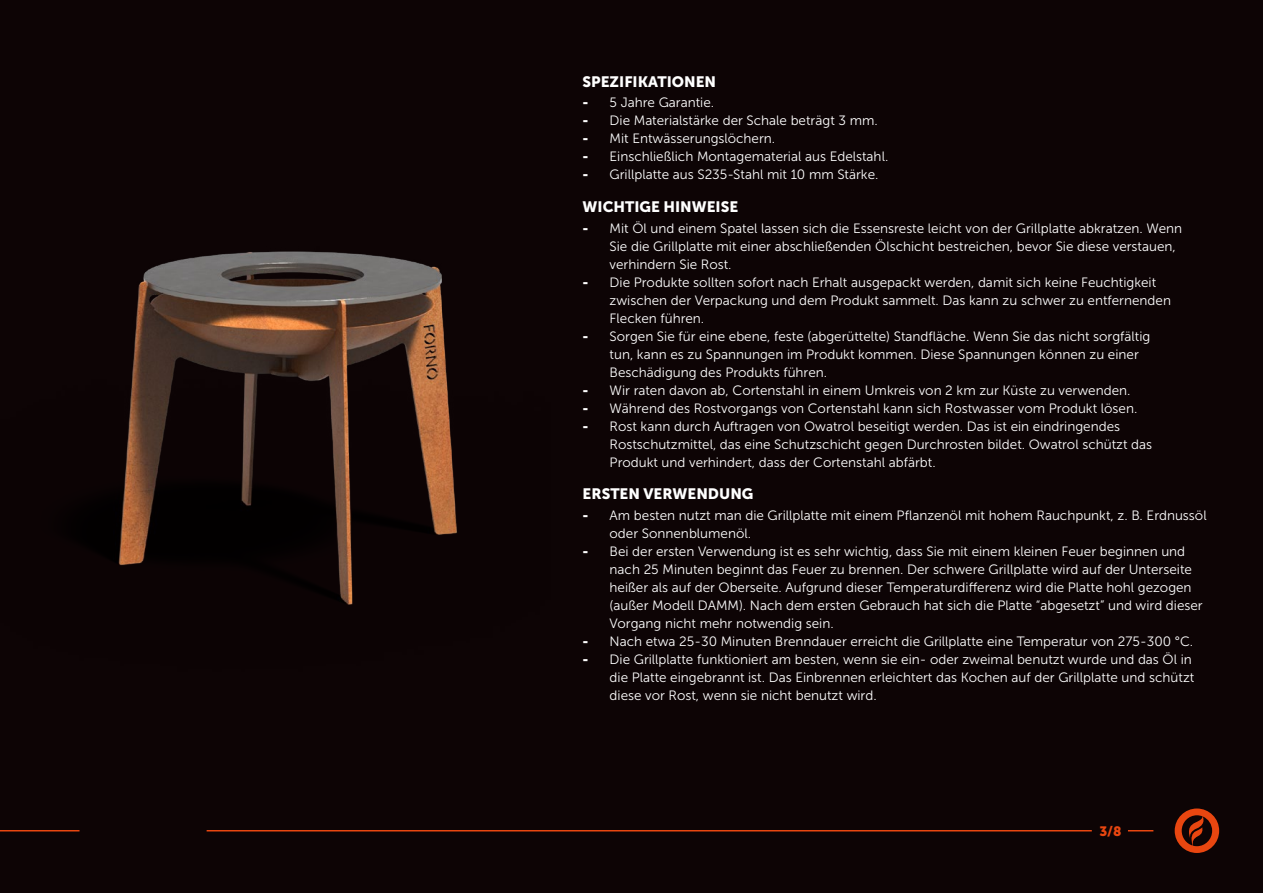
<style>
.page{position:relative;width:1263px;height:893px;background:#0d0405}
.page>*{position:absolute;margin:0;border:0;box-sizing:border-box;transform-origin:0 0}
.t1{font:15px "Museo Sans 900";color:#fff}
.t2{font:13.5px/18px "Museo Sans 300";color:#fff}
.t3{font:13.5px "Museo Sans 900";color:#e84610}
.s1{font-family:"Museo Sans 900"}
</style>
<div class="page">
<svg style="left:1128px;top:830px;width:25px;height:1px"></svg>
<hr style="left:0;top:830px;width:80px;height:1px;background:#e84610">
<hr style="left:207px;top:830px;width:885px;height:1px;background:#e84610">
<svg style="left:1175px;top:808px;width:44px;height:45px"></svg>
<img style="left:82px;top:251px;width:375px;height:354px">
<p class="t1" style="left:583px;top:73px;width:135px">SPEZIFIKATIONEN</p>
<p class="t2" style="left:583px;top:94px;width:133px"><span class="s1">-</span> 5 Jahre Garantie.</p>
<p class="t2" style="left:583px;top:112px;width:297px"><span class="s1">-</span> Die Materialstärke der Schale beträgt 3 mm.</p>
<p class="t2" style="left:583px;top:130px;width:194px"><span class="s1">-</span> Mit Entwässerungslöchern.</p>
<p class="t2" style="left:583px;top:148px;width:307px"><span class="s1">-</span> Einschließlich Montagematerial aus Edelstahl.</p>
<p class="t2" style="left:583px;top:166px;width:297px"><span class="s1">-</span> Grillplatte aus S235-Stahl mit 10 mm Stärke.</p>
<p class="t1" style="left:583px;top:198px;width:157px">WICHTIGE HINWEISE</p>
<p class="t2" style="left:610px;top:219px;width:574px;text-indent:-27px"><span class="s1">-</span> Mit Öl und einem Spatel lassen sich die Essensreste leicht von der Grillplatte abkratzen. Wenn<br>Sie die Grillplatte mit einer abschließenden Ölschicht bestreichen, bevor Sie diese verstauen, verhindern Sie Rost.</p>
<p class="t2" style="left:610px;top:273px;width:563px;text-indent:-27px"><span class="s1">-</span> Die Produkte sollten sofort nach Erhalt ausgepackt werden, damit sich keine Feuchtigkeit zwischen der Verpackung und dem Produkt sammelt. Das kann zu schwer zu entfernenden<br>Flecken führen.</p>
<p class="t2" style="left:610px;top:327px;width:542px;text-indent:-27px"><span class="s1">-</span> Sorgen Sie für eine ebene, feste (abgerüttelte) Standfläche. Wenn Sie das nicht sorgfältig tun, kann es zu Spannungen im Produkt kommen. Diese Spannungen können zu einer<br>Beschädigung des Produkts führen.</p>
<p class="t2" style="left:583px;top:381px;width:549px"><span class="s1">-</span> Wir raten davon ab, Cortenstahl in einem Umkreis von 2 km zur Küste zu verwenden.</p>
<p class="t2" style="left:583px;top:399px;width:556px"><span class="s1">-</span> Während des Rostvorgangs von Cortenstahl kann sich Rostwasser vom Produkt lösen.</p>
<p class="t2" style="left:610px;top:417px;width:544px;text-indent:-27px"><span class="s1">-</span> Rost kann durch Auftragen von Owatrol beseitigt werden. Das ist ein eindringendes<br>Rostschutzmittel, das eine Schutzschicht gegen Durchrosten bildet. Owatrol schützt das<br>Produkt und verhindert, dass der Cortenstahl abfärbt.</p>
<p class="t1" style="left:583px;top:485px;width:172px">ERSTEN VERWENDUNG</p>
<p class="t2" style="left:610px;top:506px;width:599px;text-indent:-27px"><span class="s1">-</span> Am besten nutzt man die Grillplatte mit einem Pflanzenöl mit hohem Rauchpunkt, z. B. Erdnussöl oder Sonnenblumenöl.</p>
<p class="t2" style="left:610px;top:542px;width:595px;text-indent:-27px"><span class="s1">-</span> Bei der ersten Verwendung ist es sehr wichtig, dass Sie mit einem kleinen Feuer beginnen und nach 25 Minuten beginnt das Feuer zu brennen. Der schwere Grillplatte wird auf der Unterseite heißer als auf der Oberseite. Aufgrund dieser Temperaturdifferenz wird die Platte hohl gezogen (außer Modell DAMM). Nach dem ersten Gebrauch hat sich die Platte “abgesetzt” und wird dieser Vorgang nicht mehr notwendig sein.</p>
<p class="t2" style="left:583px;top:632px;width:612px"><span class="s1">-</span> Nach etwa 25-30 Minuten Brenndauer erreicht die Grillplatte eine Temperatur von 275-300 °C.</p>
<p class="t2" style="left:610px;top:650px;width:586px;text-indent:-27px"><span class="s1">-</span> Die Grillplatte funktioniert am besten, wenn sie ein- oder zweimal benutzt wurde und das Öl in die Platte eingebrannt ist. Das Einbrennen erleichtert das Kochen auf der Grillplatte und schützt diese vor Rost, wenn sie nicht benutzt wird.</p>
<p class="t3" style="left:1099px;top:823px;width:24px">3/8</p>
</div>
